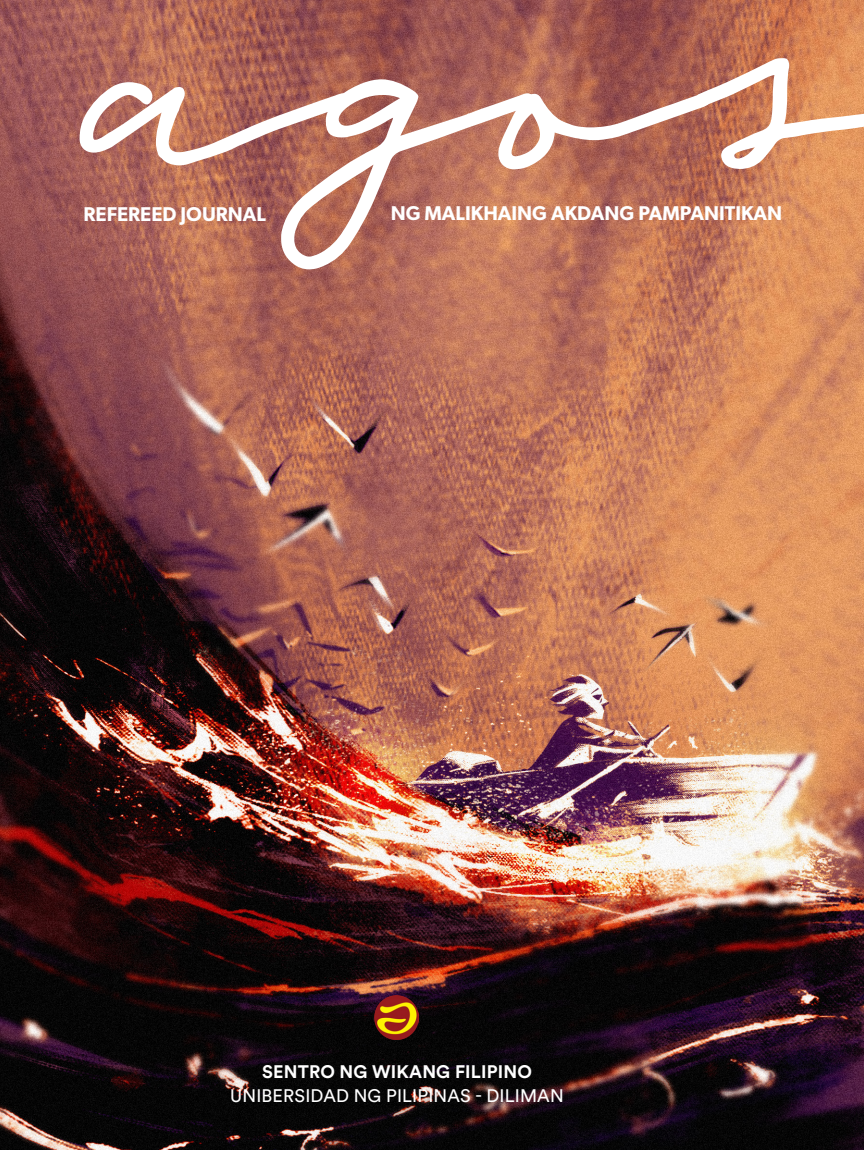
<style>
.page{position:relative;width:864px;height:1152px;background:#fff}
.page>*{position:absolute;margin:0;border:0;box-sizing:border-box;transform-origin:0 0}
.t1{font:400px "Sea Breeze";color:#fff}
.t2{font:600 20px "Gibson";color:#fff}
.t3{font:18px "Circular Std";letter-spacing:.01em;color:#fff}
.t4{font:700 18px "Circular Std";letter-spacing:.01em;color:#fff}
</style>
<div class="page">
<img style="left:0;top:0;width:863px;height:1149px">
<img style="left:375px;top:996px;width:44px;height:43px">
<p class="t1" style="left:81px;top:-128px;width:825px">agos</p>
<p class="t2" style="left:391px;top:202px;width:393px">NG MALIKHAING AKDANG PAMPANITIKAN</p>
<p class="t2" style="left:84px;top:202px;width:184px">REFEREED JOURNAL</p>
<p class="t4" style="left:262px;top:1060px;width:271px">SENTRO NG WIKANG FILIPINO</p>
<p class="t3" style="left:230px;top:1085px;width:335px">UNIBERSIDAD NG PILIPINAS - DILIMAN</p>
</div>
